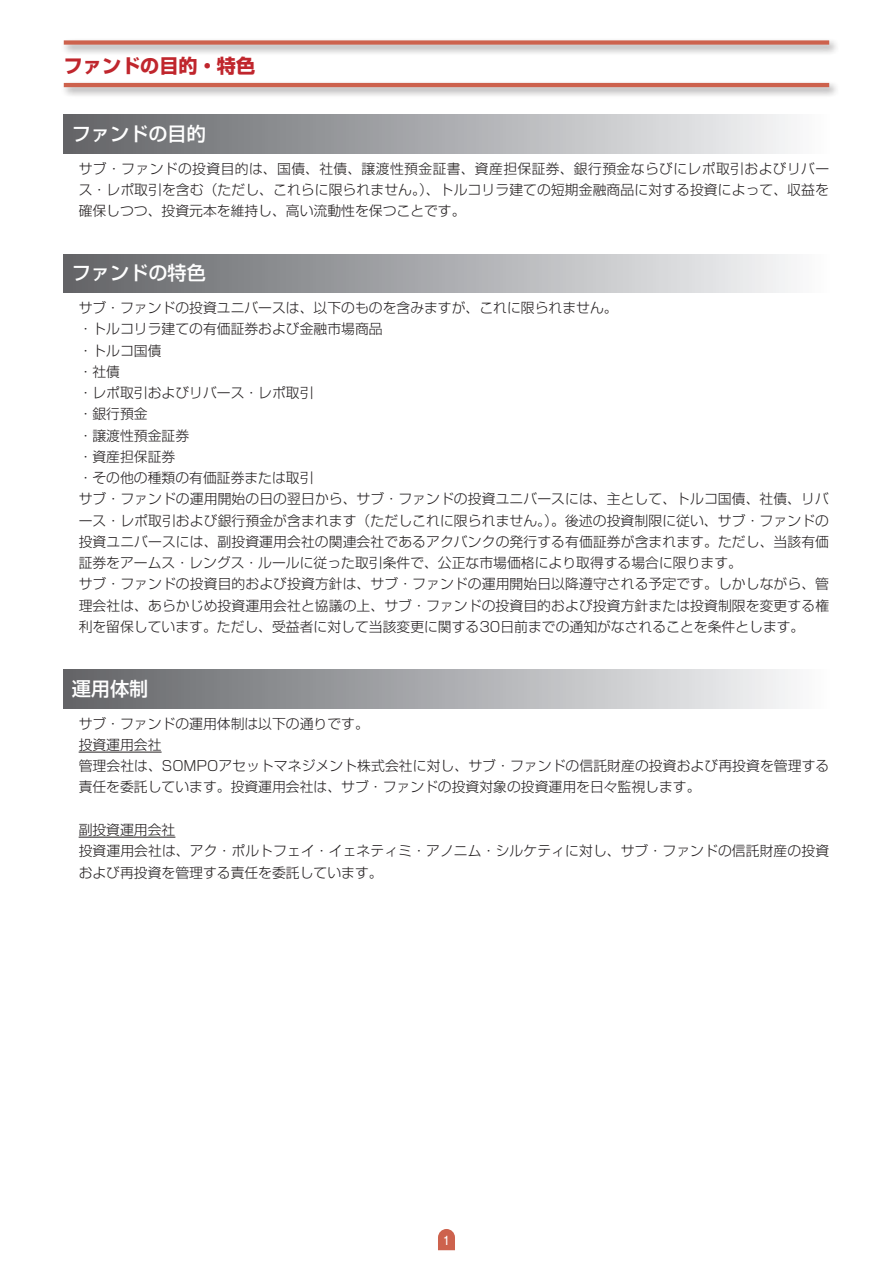
<style>
.page{position:relative;width:893px;height:1263px;background:#fff}
.page>*{position:absolute;margin:0;border:0;box-sizing:border-box;transform-origin:0 0}
.t1{font:500 19.2px "Shin Go Pro";color:#fff}
.t2{font:700 19.2px "Shin Go Pro";color:#c0262d}
.t3{font:300 13.8px/21.3px "Shin Go Pro";letter-spacing:.005em;color:#231f20}
.t4{font:11.7px "Gothic MB101 Pro";color:#fff}
</style>
<div class="page">
<div style="left:61px;top:38px;width:779px;height:18px;background:#231f20;opacity:.5"></div>
<div style="left:64px;top:40px;width:765px;height:5px;background:#cd624d"></div>
<div style="left:61px;top:80px;width:779px;height:19px;background:#231f20;opacity:.5"></div>
<hr style="left:64px;top:83px;width:765px;height:4px;background:#cd624d">
<svg style="left:438px;top:1229px;width:17px;height:21px"></svg>
<div style="left:64px;top:115px;width:765px;height:38px;background:linear-gradient(to right,#616266,#f9fafc)"></div>
<div style="left:64px;top:254px;width:765px;height:38px;background:linear-gradient(to right,#616266,#f9fafc)"></div>
<div style="left:64px;top:670px;width:765px;height:38px;background:linear-gradient(to right,#616266,#f9fafc)"></div>
<hr style="left:79px;top:752px;width:83px;height:1px;background:#231f20">
<hr style="left:79px;top:837px;width:96px;height:1px;background:#231f20">
<h1 class="t2" style="left:64px;top:51px;width:193px">ファンドの目的・特色</h1>
<h1 class="t1" style="left:72px;top:118px;width:135px">ファンドの目的</h1>
<p class="t3" style="left:79px;top:156px;width:752px;text-align:justify">サブ・ファンドの投資目的は、国債、社債、譲渡性預金証書、資産担保証券、銀行預金ならびにレポ取引およびリバース・レポ取引を含む（ただし、これらに限られません。）、トルコリラ建ての短期金融商品に対する投資によって、収益を確保しつつ、投資元本を維持し、高い流動性を保つことです。</p>
<h1 class="t1" style="left:72px;top:257px;width:135px">ファンドの特色</h1>
<p class="t3" style="left:79px;top:295px;width:752px">サブ・ファンドの投資ユニバースは、以下のものを含みますが、これに限られません。<br>・トルコリラ建ての有価証券および金融市場商品<br>・トルコ国債<br>・社債<br>・レポ取引およびリバース・レポ取引<br>・銀行預金<br>・譲渡性預金証券<br>・資産担保証券<br>・その他の種類の有価証券または取引<br>サブ・ファンドの運用開始の日の翌日から、サブ・ファンドの投資ユニバースには、主として、トルコ国債、社債、リバース・レポ取引および銀行預金が含まれます（ただしこれに限られません。）。後述の投資制限に従い、サブ・ファンドの投資ユニバースには、副投資運用会社の関連会社であるアクバンクの発行する有価証券が含まれます。ただし、当該有価証券をアームス・レングス・ルールに従った取引条件で、公正な市場価格により取得する場合に限ります。<br>サブ・ファンドの投資目的および投資方針は、サブ・ファンドの運用開始日以降遵守される予定です。しかしながら、管理会社は、あらかじめ投資運用会社と協議の上、サブ・ファンドの投資目的および投資方針または投資制限を変更する権利を留保しています。ただし、受益者に対して当該変更に関する30日前までの通知がなされることを条件とします。</p>
<h1 class="t1" style="left:72px;top:673px;width:78px">運用体制</h1>
<p class="t3" style="left:79px;top:711px;width:752px">サブ・ファンドの運用体制は以下の通りです。<br>投資運用会社<br>管理会社は、SOMPOアセットマネジメント株式会社に対し、サブ・ファンドの信託財産の投資および再投資を管理する責任を委託しています。投資運用会社は、サブ・ファンドの投資対象の投資運用を日々監視します。</p>
<p class="t3" style="left:79px;top:817px;width:752px">副投資運用会社<br>投資運用会社は、アク・ポルトフェイ・イェネティミ・アノニム・シルケティに対し、サブ・ファンドの信託財産の投資および再投資を管理する責任を委託しています。</p>
<p class="t4" style="left:442px;top:1231px;width:10px">1</p>
</div>
